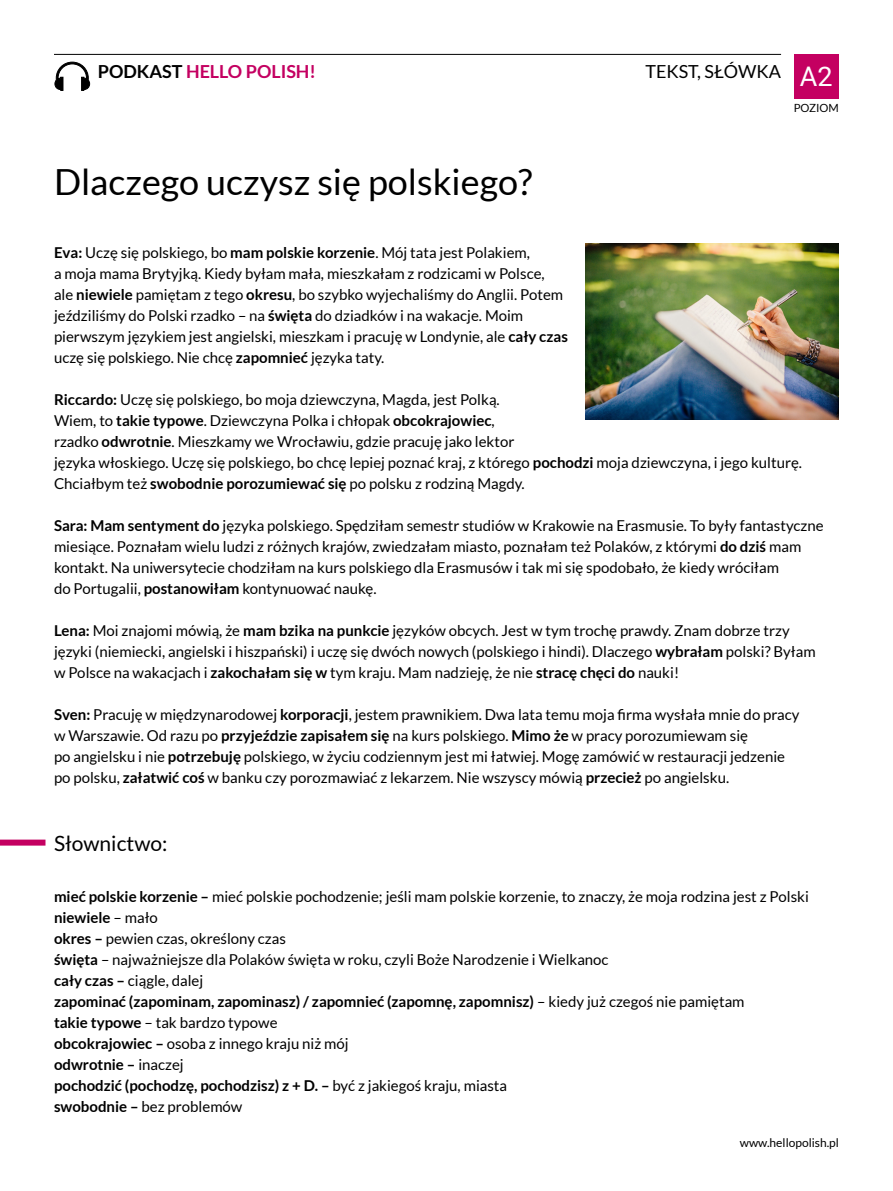
<style>
.page{position:relative;width:893px;height:1191px;background:#fff}
.page>*{position:absolute;margin:0;border:0;box-sizing:border-box;transform-origin:0 0}
.t1{font:36px "Lato";color:#000}
.t2{font:27px "Roboto";color:#fff}
.t3{font:21px "Lato";color:#000}
.t4{font:700 18px "Lato";color:#c40061}
.t5{font:18px "Lato";color:#000}
.t6{font:15px/21px "Lato";color:#000}
.t7{font:12px "Lato";color:#000}
.t8{font:11.25px "Lato";color:#000}
.s1{color:#000}
.s2{font-weight:700}
</style>
<div class="page">
<hr style="left:54px;top:54px;width:727px;height:1px;background:#000">
<div style="left:794px;top:54px;width:45px;height:45px;background:#c40061"></div>
<svg style="left:54px;top:61px;width:36px;height:30px"></svg>
<img style="left:586px;top:244px;width:253px;height:176px">
<div style="left:0;top:839px;width:45px;height:6px;background:#c40061"></div>
<p class="t5" style="left:645px;top:61px;width:137px">TEKST, SŁÓWKA</p>
<p class="t4" style="left:98px;top:61px;width:220px"><span class="s1">PODKAST</span> HELLO POLISH!</p>
<h2 class="t2" style="left:800px;top:58px;width:34px">A2</h2>
<p class="t8" style="left:794px;top:101px;width:47px">POZIOM</p>
<h1 class="t1" style="left:54px;top:161px;width:480px">Dlaczego uczysz się polskiego?</h1>
<p class="t6" style="left:54px;top:242px;width:515px"><span class="s2">Eva:</span> Uczę się polskiego, bo <span class="s2">mam polskie korzenie</span>. Mój tata jest Polakiem,<br>a moja mama Brytyjką. Kiedy byłam mała, mieszkałam z rodzicami w Polsce,<br>ale <span class="s2">niewiele</span> pamiętam z tego <span class="s2">okresu</span>, bo szybko wyjechaliśmy do Anglii. Potem jeździliśmy do Polski rzadko – na <span class="s2">święta</span> do dziadków i na wakacje. Moim pierwszym językiem jest angielski, mieszkam i pracuję w Londynie, ale <span class="s2">cały czas </span>uczę się polskiego. Nie chcę <span class="s2">zapomnieć</span> języka taty.</p>
<p class="t6" style="left:54px;top:389px;width:750px"><span class="s2">Riccardo:</span> Uczę się polskiego, bo moja dziewczyna, Magda, jest Polką.<br>Wiem, to <span class="s2">takie typowe</span>. Dziewczyna Polka i chłopak <span class="s2">obcokrajowiec</span>,<br>rzadko <span class="s2">odwrotnie</span>. Mieszkamy we Wrocławiu, gdzie pracuję jako lektor<br>języka włoskiego. Uczę się polskiego, bo chcę lepiej poznać kraj, z którego <span class="s2">pochodzi</span> moja dziewczyna, i jego kulturę.<br>Chciałbym też <span class="s2">swobodnie porozumiewać się</span> po polsku z rodziną Magdy.</p>
<p class="t6" style="left:54px;top:515px;width:771px"><span class="s2">Sara: Mam sentyment do</span> języka polskiego. Spędziłam semestr studiów w Krakowie na Erasmusie. To były fantastyczne miesiące. Poznałam wielu ludzi z różnych krajów, zwiedzałam miasto, poznałam też Polaków, z którymi <span class="s2">do dziś</span> mam kontakt. Na uniwersytecie chodziłam na kurs polskiego dla Erasmusów i tak mi się spodobało, że kiedy wróciłam<br>do Portugalii, <span class="s2">postanowiłam</span> kontynuować naukę.</p>
<p class="t6" style="left:54px;top:620px;width:763px"><span class="s2">Lena:</span> Moi znajomi mówią, że <span class="s2">mam bzika na punkcie</span> języków obcych. Jest w tym trochę prawdy. Znam dobrze trzy języki (niemiecki, angielski i hiszpański) i uczę się dwóch nowych (polskiego i hindi). Dlaczego <span class="s2">wybrałam</span> polski? Byłam w Polsce na wakacjach i <span class="s2">zakochałam się w</span> tym kraju. Mam nadzieję, że nie <span class="s2">stracę chęci do</span> nauki!</p>
<p class="t6" style="left:54px;top:704px;width:747px"><span class="s2">Sven:</span> Pracuję w międzynarodowej <span class="s2">korporacji</span>, jestem prawnikiem. Dwa lata temu moja firma wysłała mnie do pracy w Warszawie. Od razu po <span class="s2">przyjeździe zapisałem się</span> na kurs polskiego. <span class="s2">Mimo że</span> w pracy porozumiewam się<br>po angielsku i nie <span class="s2">potrzebuję</span> polskiego, w życiu codziennym jest mi łatwiej. Mogę zamówić w restauracji jedzenie po polsku, <span class="s2">załatwić coś</span> w banku czy porozmawiać z lekarzem. Nie wszyscy mówią <span class="s2">przecież</span> po angielsku.</p>
<h3 class="t3" style="left:54px;top:831px;width:115px">Słownictwo:</h3>
<p class="t6" style="left:54px;top:886px;width:756px"><span class="s2">mieć polskie korzenie –</span> mieć polskie pochodzenie; jeśli mam polskie korzenie, to znaczy, że moja rodzina jest z Polski <span class="s2">niewiele</span> – mało<br><span class="s2">okres –</span> pewien czas, określony czas<br><span class="s2">święta</span> – najważniejsze dla Polaków święta w roku, czyli Boże Narodzenie i Wielkanoc<br><span class="s2">cały czas –</span> ciągle, dalej<br><span class="s2">zapominać (zapominam, zapominasz) / zapomnieć (zapomnę, zapomnisz)</span> – kiedy już czegoś nie pamiętam<br><span class="s2">takie typowe</span> – tak bardzo typowe<br><span class="s2">obcokrajowiec –</span> osoba z innego kraju niż mój<br><span class="s2">odwrotnie –</span> inaczej<br><span class="s2">pochodzić (pochodzę, pochodzisz) z + D. –</span> być z jakiegoś kraju, miasta<br><span class="s2">swobodnie –</span> bez problemów</p>
<p class="t7" style="left:740px;top:1135px;width:101px">www.hellopolish.pl</p>
</div>
